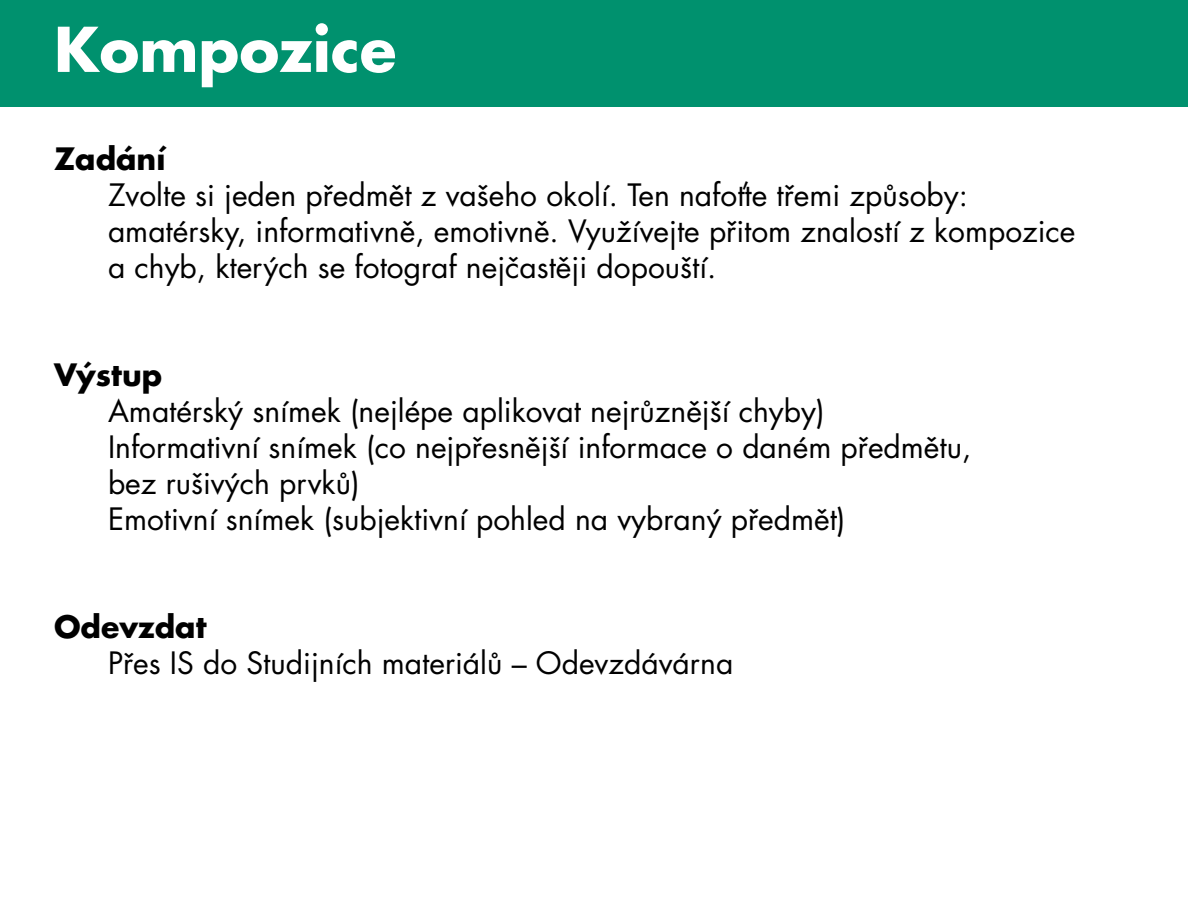
<style>
.page{position:relative;width:1188px;height:918px;background:#fff}
.page>*{position:absolute;margin:0;border:0;box-sizing:border-box;transform-origin:0 0}
.t1{font:700 60px "Futura CE";color:#fff}
.t2{font:30px/36px "Futura CE";color:#000}
.t3{font:700 30px "Futura CE";color:#000}
</style>
<div class="page">
<div style="left:0;top:0;width:1188px;height:106px;background:#00916e"></div>
<h1 class="t1" style="left:54px;top:16px;width:344px">Kompozice</h1>
<p class="t3" style="left:54px;top:142px;width:113px">Zadání</p>
<p class="t2" style="left:108px;top:179px;width:969px">Zvolte si jeden předmět z vašeho okolí. Ten nafoťte třemi způsoby: amatérsky, informativně, emotivně. Využívejte přitom znalostí z kompozice a chyb, kterých se fotograf nejčastěji dopouští.</p>
<p class="t3" style="left:54px;top:358px;width:110px">Výstup</p>
<p class="t2" style="left:108px;top:395px;width:865px">Amatérský snímek (nejlépe aplikovat nejrůznější chyby)<br>Informativní snímek (co nejpřesnější informace o daném předmětu, bez rušivých prvků)<br>Emotivní snímek (subjektivní pohled na vybraný předmět)</p>
<p class="t3" style="left:54px;top:610px;width:154px">Odevzdat</p>
<p class="t2" style="left:108px;top:647px;width:627px">Přes IS do Studijních materiálů – Odevzdávárna</p>
</div>
